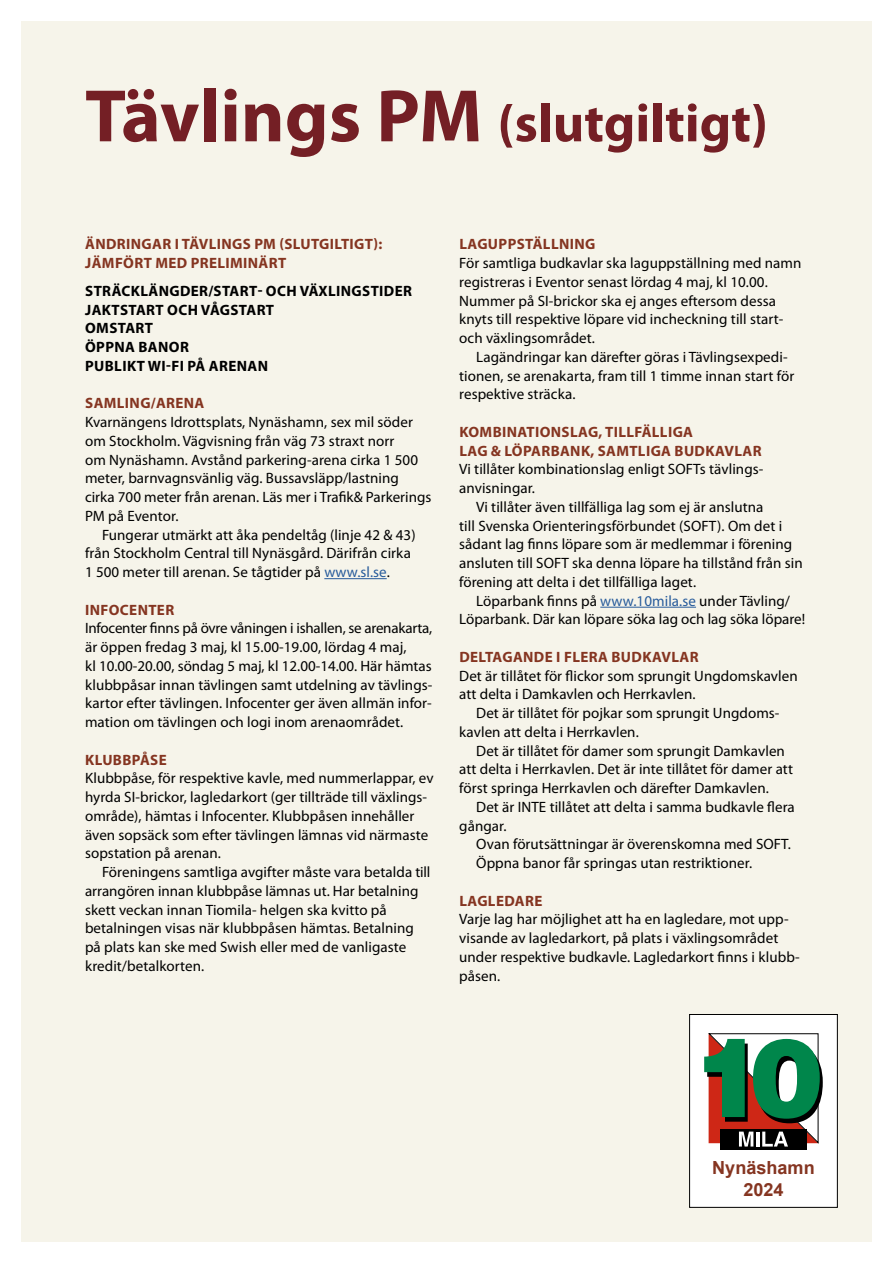
<style>
.page{position:relative;width:893px;height:1263px;background:#fff}
.page>*{position:absolute;margin:0;border:0;box-sizing:border-box;transform-origin:0 0}
.t1{font:700 54px "Myriad Pro";color:#741f25}
.t2{font:700 18.15px/21.5px "Arial";color:#853521;text-align:center}
.t3{font:15px/18.8px "Myriad Pro";letter-spacing:.005em;color:#000}
.t4{font:700 15px/18.8px "Myriad Pro";letter-spacing:.025em;color:#853521}
.t5{font:700 15px/18.8px "Myriad Pro";letter-spacing:.025em;color:#000}
.s1{font-size:75px}
.s2{color:#275b9b}
</style>
<div class="page">
<div style="left:21px;top:21px;width:851px;height:1221px;background:#f6f4ea"></div>
<hr style="left:324px;top:578px;width:63px;height:1px;background:#275b9b">
<hr style="left:600px;top:607px;width:96px;height:1px;background:#275b9b">
<div style="left:690px;top:1014px;width:147px;height:193px;background:#fff"></div>
<div style="left:689px;top:1014px;width:149px;height:194px;border:1px solid #000"></div>
<div style="left:720px;top:1129px;width:87px;height:20px;background:linear-gradient(to right,#000,#000)"></div>
<svg style="left:704px;top:1033px;width:119px;height:113px"></svg>
<h1 class="t1" style="left:85px;top:93px;width:684px"><span class="s1">Tävlings PM</span> (slutgiltigt)</h1>
<p class="t4" style="left:85px;top:235px;width:299px">ÄNDRINGAR I TÄVLINGS PM (SLUTGILTIGT):<br>JÄMFÖRT MED PRELIMINÄRT</p>
<p class="t5" style="left:85px;top:282px;width:328px">STRÄCKLÄNGDER/START- OCH VÄXLINGSTIDER<br>JAKTSTART OCH VÅGSTART<br>OMSTART<br>ÖPPNA BANOR<br>PUBLIKT WI-FI PÅ ARENAN</p>
<p class="t4" style="left:85px;top:394px;width:121px">SAMLING/ARENA</p>
<p class="t3" style="left:85px;top:413px;width:348px">Kvarnängens Idrottsplats, Nynäshamn, sex mil söder om Stockholm. Vägvisning från väg 73 straxt norr<br>om Nynäshamn. Avstånd parkering-arena cirka 1 500 meter, barnvagnsvänlig väg. Bussavsläpp/lastning cirka 700 meter från arenan. Läs mer i Trafik&amp; Parkerings PM på Eventor.</p>
<p class="t3" style="left:85px;top:526px;width:332px;text-indent:17px">Fungerar utmärkt att åka pendeltåg (linje 42 &amp; 43) från Stockholm Central till Nynäsgård. Därifrån cirka<br>1 500 meter till arenan. Se tågtider på <span class="s2">www.sl.se</span>.</p>
<p class="t4" style="left:85px;top:600px;width:91px">INFOCENTER</p>
<p class="t3" style="left:85px;top:619px;width:349px">Infocenter finns på övre våningen i ishallen, se arenakarta, är öppen fredag 3 maj, kl 15.00-19.00, lördag 4 maj,<br>kl 10.00-20.00, söndag 5 maj, kl 12.00-14.00. Här hämtas klubbpåsar innan tävlingen samt utdelning av tävlings&shy;kartor efter tävlingen. Infocenter ger även allmän infor&shy;mation om tävlingen och logi inom arenaområdet.</p>
<p class="t4" style="left:85px;top:750px;width:83px">KLUBBPÅSE</p>
<p class="t3" style="left:85px;top:769px;width:350px">Klubbpåse, för respektive kavle, med nummerlappar, ev hyrda SI-brickor, lagledarkort (ger tillträde till växlings&shy;område), hämtas i Infocenter. Klubbpåsen innehåller även sopsäck som efter tävlingen lämnas vid närmaste sopstation på arenan.</p>
<p class="t3" style="left:85px;top:863px;width:347px;text-indent:17px">Föreningens samtliga avgifter måste vara betalda till arrangören innan klubbpåse lämnas ut. Har betalning skett veckan innan Tiomila- helgen ska kvitto på betalningen visas när klubbpåsen hämtas. Betalning på plats kan ske med Swish eller med de vanligaste kredit/betalkorten.</p>
<p class="t4" style="left:459px;top:235px;width:137px">LAGUPPSTÄLLNING</p>
<p class="t3" style="left:459px;top:254px;width:344px">För samtliga budkavlar ska laguppställning med namn registreras i Eventor senast lördag 4 maj, kl 10.00.<br>Nummer på SI-brickor ska ej anges eftersom dessa knyts till respektive löpare vid incheckning till start&shy;och växlingsområdet.</p>
<p class="t3" style="left:459px;top:348px;width:336px;text-indent:17px">Lagändringar kan därefter göras i Tävlingsexpedi&shy;tionen, se arenakarta, fram till 1 timme innan start för respektive sträcka.</p>
<p class="t4" style="left:459px;top:423px;width:304px">KOMBINATIONSLAG, TILLFÄLLIGA<br>LAG &amp; LÖPARBANK, SAMTLIGA BUDKAVLAR</p>
<p class="t3" style="left:459px;top:460px;width:305px">Vi tillåter kombinationslag enligt SOFTs tävlings&shy;anvisningar.</p>
<p class="t3" style="left:459px;top:498px;width:345px;text-indent:17px">Vi tillåter även tillfälliga lag som ej är anslutna<br>till Svenska Orienteringsförbundet (SOFT). Om det i sådant lag finns löpare som är medlemmar i förening ansluten till SOFT ska denna löpare ha tillstånd från sin förening att delta i det tillfälliga laget.</p>
<p class="t3" style="left:459px;top:592px;width:347px;text-align:center">Löparbank finns på <span class="s2">www.10mila.se</span> under Tävling/<br>Löparbank. Där kan löpare söka lag och lag söka löpare!</p>
<p class="t4" style="left:459px;top:648px;width:241px">DELTAGANDE I FLERA BUDKAVLAR</p>
<p class="t3" style="left:459px;top:667px;width:340px">Det är tillåtet för flickor som sprungit Ungdomskavlen att delta i Damkavlen och Herrkavlen.</p>
<p class="t3" style="left:459px;top:704px;width:322px;text-indent:17px">Det är tillåtet för pojkar som sprungit Ungdoms&shy;kavlen att delta i Herrkavlen.</p>
<p class="t3" style="left:459px;top:742px;width:335px;text-indent:17px">Det är tillåtet för damer som sprungit Damkavlen att delta i Herrkavlen. Det är inte tillåtet för damer att först springa Herrkavlen och därefter Damkavlen.</p>
<p class="t3" style="left:459px;top:798px;width:337px;text-indent:17px">Det är INTE tillåtet att delta i samma budkavle flera gångar.</p>
<p class="t3" style="left:476px;top:835px;width:316px">Ovan förutsättningar är överenskomna med SOFT.<br>Öppna banor får springas utan restriktioner.</p>
<p class="t4" style="left:459px;top:891px;width:85px">LAGLEDARE</p>
<p class="t3" style="left:459px;top:910px;width:342px">Varje lag har möjlighet att ha en lagledare, mot upp&shy;visande av lagledarkort, på plats i växlingsområdet under respektive budkavle. Lagledarkort finns i klubb&shy;påsen.</p>
<p class="t2" style="left:712px;top:1157px;width:104px">Nynäshamn<br>2024</p>
</div>
